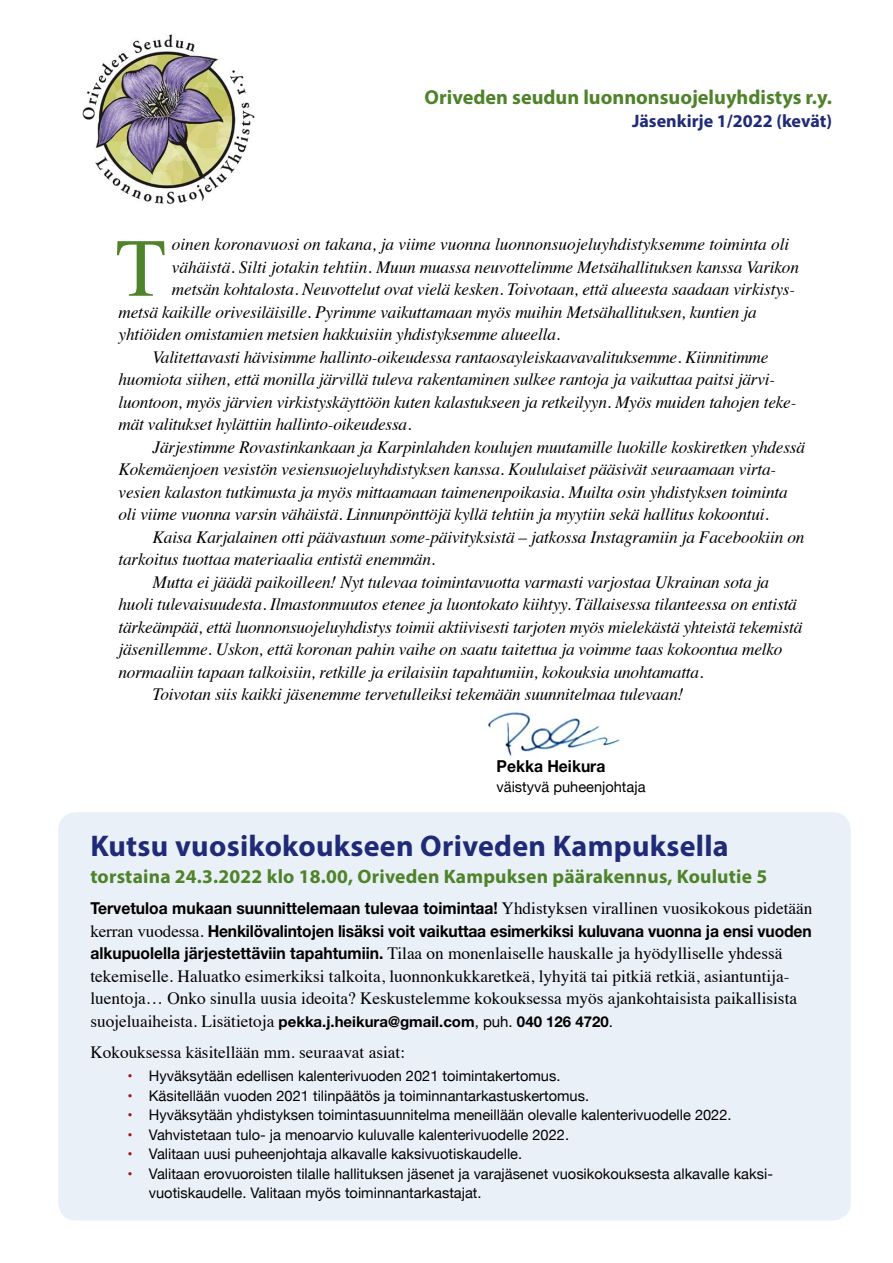
<style>
.page{position:relative;width:893px;height:1263px;background:#fff}
.page>*{position:absolute;margin:0;border:0;box-sizing:border-box;transform-origin:0 0}
.t1{font:82.5px "Times";color:#4e832a}
.t2{font:700 30px "Myriad Pro";letter-spacing:.01em;color:#202b77}
.t3{font:700 20.25px "Myriad Pro";color:#4e832a}
.t4{font:700 19.5px "Myriad Pro";letter-spacing:.01em;color:#4e832a}
.t5{font:700 18px "Myriad Pro";color:#202b77}
.t6{font:italic 17.25px "Times";letter-spacing:-.01em;color:#000}
.t7{font:17.25px/22.5px "Times";color:#000}
.t8{font:700 16.5px/22.5px "Helvetica Neue";letter-spacing:-.01em;color:#000;scale:.95 1}
.t9{font:700 15px "Helvetica Neue";color:#000}
.t10{font:14.7px/19.5px "Helvetica Neue";color:#000}
.s1{font-family:"Times";font-weight:400;font-size:17.25px}
.s2{font-family:"Helvetica Neue";font-weight:700;font-size:16.5px}
.s3{font-weight:400}
.s4{color:#9a181f}
</style>
<div class="page">
<div style="left:58px;top:812px;width:793px;height:408px;background:#eaf0f7;border-radius:18px"></div>
<img style="left:488px;top:712px;width:132px;height:46px">
<img style="left:82px;top:34px;width:173px;height:170px">
<p class="t3" style="left:425px;top:84px;width:409px">Oriveden seudun luonnonsuojeluyhdistys r.y.</p>
<p class="t5" style="left:632px;top:109px;width:201px">Jäsenkirje 1/2022 (kevät)</p>
<p class="t6" style="left:172px;top:230px;width:619px">oinen koronavuosi on takana, ja viime vuonna luonnonsuojeluyhdistyksemme toiminta oli</p>
<p class="t6" style="left:172px;top:252px;width:629px">vähäistä. Silti jotakin tehtiin. Muun muassa neuvottelimme Metsähallituksen kanssa Varikon</p>
<p class="t6" style="left:172px;top:275px;width:625px">metsän kohtalosta. Neuvottelut ovat vielä kesken. Toivotaan, että alueesta saadaan virkistys-</p>
<p class="t6" style="left:119px;top:297px;width:640px">metsä kaikille orivesiläisille. Pyrimme vaikuttamaan myös muihin Metsähallituksen, kuntien ja</p>
<p class="t6" style="left:119px;top:320px;width:443px">yhtiöiden omistamien metsien hakkuisiin yhdistyksemme alueella.</p>
<p class="t6" style="left:153px;top:342px;width:617px">Valitettavasti hävisimme hallinto-oikeudessa rantaosayleiskaavavalituksemme. Kiinnitimme</p>
<p class="t6" style="left:119px;top:365px;width:658px">huomiota siihen, että monilla järvillä tuleva rakentaminen sulkee rantoja ja vaikuttaa paitsi järvi-</p>
<p class="t6" style="left:119px;top:387px;width:679px">luontoon, myös järvien virkistyskäyttöön kuten kalastukseen ja retkeilyyn. Myös muiden tahojen teke-</p>
<p class="t6" style="left:119px;top:409px;width:294px">mät valitukset hylättiin hallinto-oikeudessa.</p>
<p class="t6" style="left:153px;top:432px;width:654px">Järjestimme Rovastinkankaan ja Karpinlahden koulujen muutamille luokille koskiretken yhdessä</p>
<p class="t6" style="left:119px;top:454px;width:659px">Kokemäenjoen vesistön vesiensuojeluyhdistyksen kanssa. Koululaiset pääsivät seuraamaan virta-</p>
<p class="t6" style="left:119px;top:477px;width:671px">vesien kalaston tutkimusta ja myös mittaamaan taimenenpoikasia. Muilta osin yhdistyksen toiminta</p>
<p class="t6" style="left:119px;top:499px;width:652px">oli viime vuonna varsin vähäistä. Linnunpönttöjä kyllä tehtiin ja myytiin sekä hallitus kokoontui.</p>
<p class="t6" style="left:153px;top:522px;width:653px">Kaisa Karjalainen otti päävastuun some-päivityksistä – jatkossa Instagramiin ja Facebookiin on</p>
<p class="t6" style="left:119px;top:544px;width:318px">tarkoitus tuottaa materiaalia entistä enemmän.</p>
<p class="t6" style="left:153px;top:567px;width:618px">Mutta ei jäädä paikoilleen! Nyt tulevaa toimintavuotta varmasti varjostaa Ukrainan sota ja</p>
<p class="t6" style="left:119px;top:589px;width:680px">huoli tulevaisuudesta. Ilmastonmuutos etenee ja luontokato kiihtyy. Tällaisessa tilanteessa on entistä</p>
<p class="t6" style="left:119px;top:612px;width:685px">tärkeämpää, että luonnonsuojeluyhdistys toimii aktiivisesti tarjoten myös mielekästä yhteistä tekemistä</p>
<p class="t6" style="left:119px;top:634px;width:665px">jäsenillemme. Uskon, että koronan pahin vaihe on saatu taitettua ja voimme taas kokoontua melko</p>
<p class="t6" style="left:119px;top:657px;width:586px">normaaliin tapaan talkoisiin, retkille ja erilaisiin tapahtumiin, kokouksia unohtamatta.</p>
<p class="t6" style="left:153px;top:679px;width:533px">Toivotan siis kaikki jäsenemme tervetulleiksi tekemään suunnitelmaa tulevaan!</p>
<h1 class="t1" style="left:116px;top:191px;width:52px">T</h1>
<p class="t8" style="left:497px;top:755px;width:116px">Pekka Heikura</p>
<p class="t10" style="left:496px;top:777px;width:150px">väistyvä puheenjohtaja</p>
<h2 class="t2" style="left:90px;top:827px;width:640px">Kutsu vuosikokoukseen Oriveden Kampuksella</h2>
<p class="t4" style="left:90px;top:864px;width:678px">torstaina 24.3.2022 klo 18.00, Oriveden Kampuksen päärakennus, Koulutie 5</p>
<p class="t8" style="left:90px;top:897px;width:762px">Tervetuloa mukaan suunnittelemaan tulevaa toimintaa! <span class="s1">Yhdistyksen virallinen vuosikokous pidetään kerran vuodessa.</span> Henkilövalintojen lisäksi voit vaikuttaa esimerkiksi kuluvana vuonna ja ensi vuoden</p>
<p class="t7" style="left:90px;top:941px;width:708px"><span class="s2">alkupuolella järjestettäviin tapahtumiin.</span> Tilaa on monenlaiselle hauskalle ja hyödylliselle yhdessä tekemiselle. Haluatko esimerkiksi talkoita, luonnonkukkaretkeä, lyhyitä tai pitkiä retkiä, asiantuntija&shy;luentoja… Onko sinulla uusia ideoita? Keskustelemme kokouksessa myös ajankohtaisista paikallisista</p>
<p class="t9" style="left:90px;top:1012px;width:524px"><span class="s1">suojeluaiheista. Lisätietoja</span> pekka.j.heikura@gmail.com<span class="s3">, puh.</span> 040 126 4720<span class="s3">.</span></p>
<p class="t7" style="left:90px;top:1039px;width:316px">Kokouksessa käsitellään mm. seuraavat asiat:</p>
<p class="t10" style="left:128px;top:1067px;width:434px"><span class="s4">•</span> Hyväksytään edellisen kalenterivuoden 2021 toimintakertomus.</p>
<p class="t10" style="left:128px;top:1087px;width:463px"><span class="s4">•</span> Käsitellään vuoden 2021 tilinpäätös ja toiminnantarkastuskertomus.</p>
<p class="t10" style="left:128px;top:1106px;width:605px"><span class="s4">•</span> Hyväksytään yhdistyksen toimintasuunnitelma meneillään olevalle kalenterivuodelle 2022.</p>
<p class="t10" style="left:128px;top:1126px;width:443px"><span class="s4">•</span> Vahvistetaan tulo- ja menoarvio kuluvalle kalenterivuodelle 2022.</p>
<p class="t10" style="left:128px;top:1145px;width:396px"><span class="s4">•</span> Valitaan uusi puheenjohtaja alkavalle kaksivuotiskaudelle.</p>
<p class="t10" style="left:149px;top:1165px;width:624px;text-indent:-21px"><span class="s4">•</span> Valitaan erovuoroisten tilalle hallituksen jäsenet ja varajäsenet vuosikokouksesta alkavalle kaksi&shy;vuotiskaudelle. Valitaan myös toiminnantarkastajat.</p>
</div>
